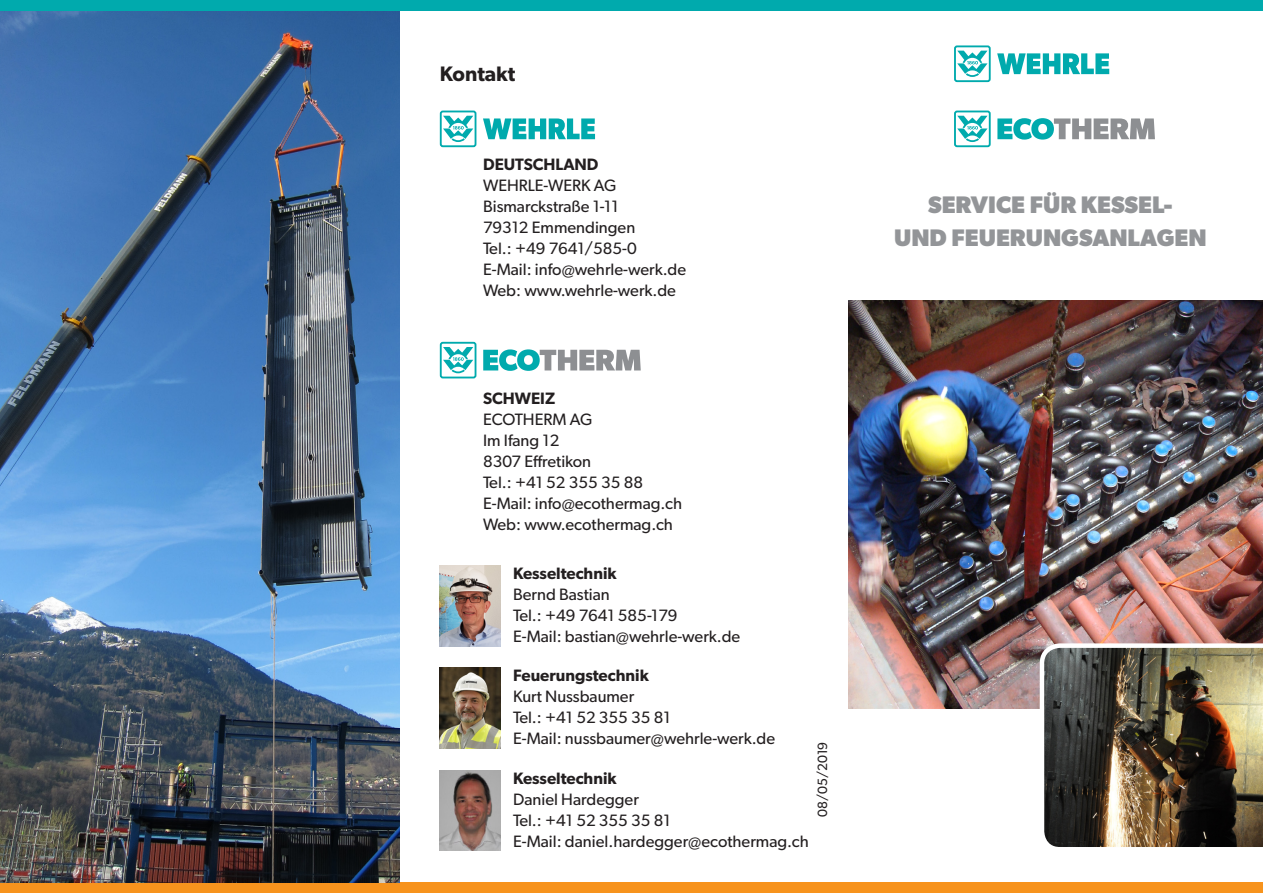
<style>
.page{position:relative;width:1263px;height:893px;background:#fff}
.page>*{position:absolute;margin:0;border:0;box-sizing:border-box;transform-origin:0 0}
.t1{font:700 24px "Gibson";color:#939598}
.t2{font:600 21px "Gibson";color:#231f20}
.Flyer_Textschrift_Gi{font:16.5px "Gibson";color:#231f20}
.Flyer_Textschrift_Gi-2{font:600 16.5px "Gibson";color:#231f20}
.t3{font:13.5px "Gibson";color:#231f20}
</style>
<div class="page">
<svg style="left:997px;top:53px;width:112px;height:21px"></svg>
<svg style="left:957px;top:51px;width:30px;height:26px"></svg>
<div style="left:954px;top:45px;width:37px;height:37px;border:2px solid #00aaad;border-radius:2px"></div>
<svg style="left:483px;top:118px;width:112px;height:21px"></svg>
<svg style="left:443px;top:116px;width:30px;height:26px"></svg>
<div style="left:440px;top:111px;width:36px;height:36px;border:2px solid #00aaad;border-radius:2px"></div>
<svg style="left:957px;top:116px;width:30px;height:26px"></svg>
<div style="left:954px;top:111px;width:37px;height:36px;border:2px solid #00aaad;border-radius:2px"></div>
<svg style="left:997px;top:118px;width:158px;height:22px"></svg>
<svg style="left:443px;top:347px;width:30px;height:26px"></svg>
<div style="left:440px;top:342px;width:36px;height:36px;border:2px solid #00aaad;border-radius:2px"></div>
<svg style="left:483px;top:349px;width:158px;height:22px"></svg>
<div style="left:0;top:882px;width:1263px;height:11px;background:#f7931d"></div>
<img style="left:848px;top:301px;width:415px;height:407px">
<img style="left:0;top:11px;width:400px;height:871px">
<div style="left:0;top:0;width:1263px;height:11px;background:#00aaad"></div>
<img style="left:440px;top:566px;width:61px;height:80px">
<img style="left:440px;top:771px;width:61px;height:79px">
<img style="left:1040px;top:643px;width:223px;height:204px">
<img style="left:440px;top:668px;width:61px;height:80px">
<p class="t2" style="left:440px;top:61px;width:77px">Kontakt</p>
<p class="Flyer_Textschrift_Gi-2" style="left:483px;top:154px;width:117px">DEUTSCHLAND</p>
<p class="Flyer_Textschrift_Gi" style="left:483px;top:175px;width:135px">WEHRLE-WERK AG</p>
<p class="Flyer_Textschrift_Gi" style="left:483px;top:196px;width:137px">Bismarckstraße 1-11</p>
<p class="Flyer_Textschrift_Gi" style="left:483px;top:217px;width:154px">79312 Emmendingen</p>
<p class="Flyer_Textschrift_Gi" style="left:483px;top:238px;width:155px">Tel.: +49 7641/585-0</p>
<p class="Flyer_Textschrift_Gi" style="left:483px;top:259px;width:204px">E-Mail: info@wehrle-werk.de</p>
<p class="Flyer_Textschrift_Gi" style="left:483px;top:280px;width:194px">Web: www.wehrle-werk.de</p>
<p class="Flyer_Textschrift_Gi-2" style="left:483px;top:388px;width:74px">SCHWEIZ</p>
<p class="Flyer_Textschrift_Gi" style="left:483px;top:409px;width:111px">ECOTHERM AG</p>
<p class="Flyer_Textschrift_Gi" style="left:483px;top:430px;width:78px">Im Ifang 12</p>
<p class="Flyer_Textschrift_Gi" style="left:483px;top:451px;width:110px">8307 Effretikon</p>
<p class="Flyer_Textschrift_Gi" style="left:483px;top:472px;width:162px">Tel.: +41 52 355 35 88</p>
<p class="Flyer_Textschrift_Gi" style="left:483px;top:493px;width:201px">E-Mail: info@ecothermag.ch</p>
<p class="Flyer_Textschrift_Gi" style="left:483px;top:514px;width:191px">Web: www.ecothermag.ch</p>
<p class="Flyer_Textschrift_Gi-2" style="left:513px;top:563px;width:105px">Kesseltechnik</p>
<p class="Flyer_Textschrift_Gi" style="left:513px;top:584px;width:98px">Bernd Bastian</p>
<p class="Flyer_Textschrift_Gi" style="left:513px;top:605px;width:166px">Tel.: +49 7641 585-179</p>
<p class="Flyer_Textschrift_Gi" style="left:513px;top:626px;width:229px">E-Mail: bastian@wehrle-werk.de</p>
<p class="Flyer_Textschrift_Gi-2" style="left:513px;top:665px;width:137px">Feuerungstechnik</p>
<p class="Flyer_Textschrift_Gi" style="left:513px;top:686px;width:123px">Kurt Nussbaumer</p>
<p class="Flyer_Textschrift_Gi" style="left:513px;top:707px;width:159px">Tel.: +41 52 355 35 81</p>
<p class="Flyer_Textschrift_Gi" style="left:513px;top:728px;width:264px">E-Mail: nussbaumer@wehrle-werk.de</p>
<p class="Flyer_Textschrift_Gi-2" style="left:513px;top:768px;width:105px">Kesseltechnik</p>
<p class="Flyer_Textschrift_Gi" style="left:513px;top:789px;width:127px">Daniel Hardegger</p>
<p class="Flyer_Textschrift_Gi" style="left:513px;top:810px;width:159px">Tel.: +41 52 355 35 81</p>
<p class="Flyer_Textschrift_Gi" style="left:513px;top:831px;width:297px">E-Mail: daniel.hardegger@ecothermag.ch</p>
<p class="t3" style="left:814px;top:817px;width:77px;rotate:-90deg">08/05/2019</p>
<p class="t1" style="left:928px;top:190px;width:246px">SERVICE FÜR KESSEL-</p>
<p class="t1" style="left:894px;top:223px;width:314px">UND FEUERUNGSANLAGEN</p>
</div>
